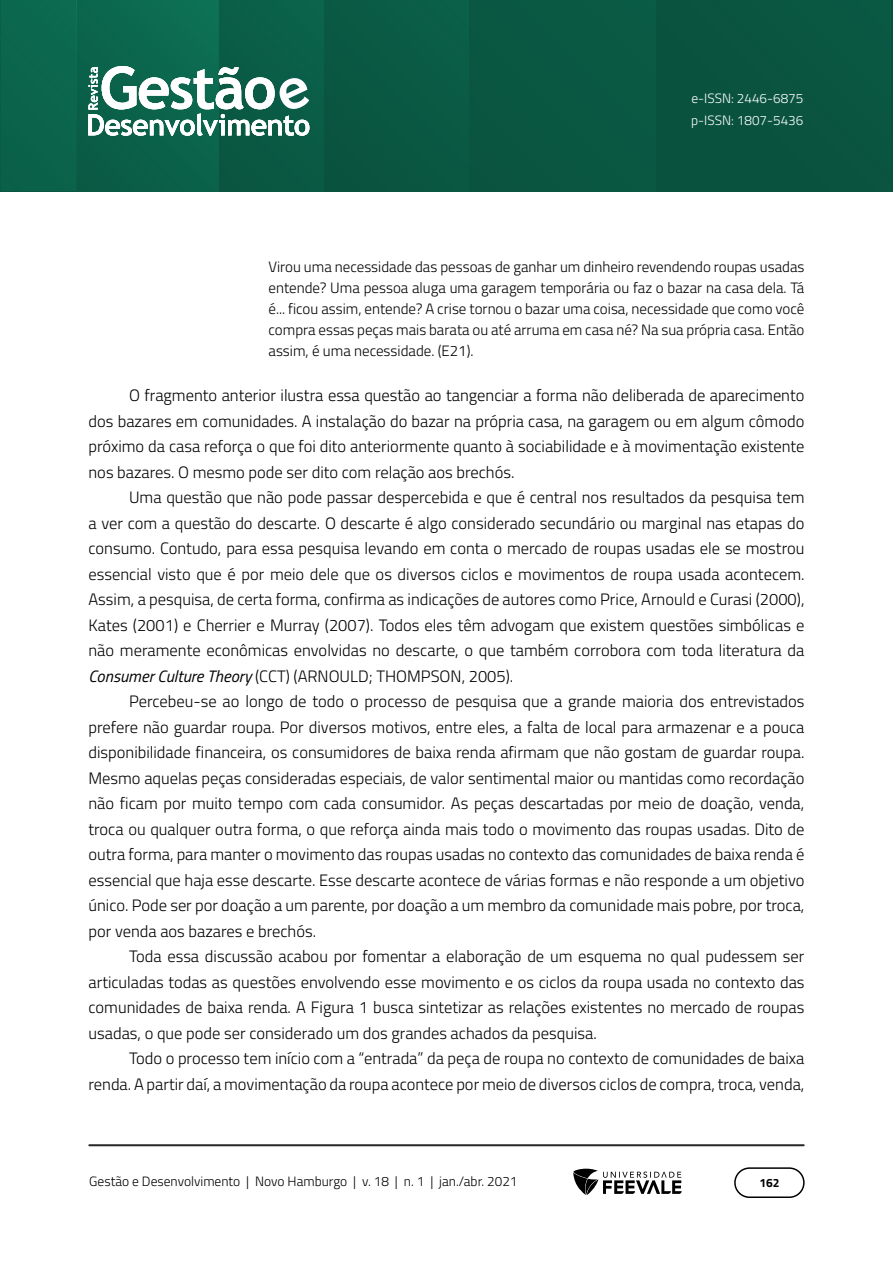
<style>
.page{position:relative;width:893px;height:1263px;background:#fff}
.page>*{position:absolute;margin:0;border:0;box-sizing:border-box;transform-origin:0 0}
.Corpo_de_texto{font:300 16.5px/25.5px "Titillium Web";color:#000;text-align:justify}
.Citação{font:300 15px/21px "Titillium Web";color:#000;text-align:justify}
.t1{font:300 13.5px "Titillium Web";color:#000}
.t2{font:300 13.5px/22.5px "Titillium Web";color:#fff}
.t3{font:700 12px "Titillium Web";color:#000}
.s1{font-weight:400;font-style:italic}
</style>
<div class="page">
<hr style="left:890px;top:0;width:3px;height:191px;background:#0a4f3b">
<img style="left:0;top:0;width:890px;height:191px">
<hr style="left:219px;top:0;width:1px;height:191px;background:#0a5a45">
<img style="left:76px;top:0;width:1px;height:191px">
<hr style="left:657px;top:0;width:1px;height:191px;background:#09533e">
<hr style="left:89px;top:1144px;width:715px;height:2px;background:#282828">
<div style="left:734px;top:1167px;width:71px;height:31px;border:2px solid #000;border-radius:15px"></div>
<svg style="left:573px;top:1169px;width:109px;height:26px"></svg>
<svg style="left:88px;top:66px;width:221px;height:70px"></svg>
<p class="t2" style="left:691px;top:86px;width:114px">e-ISSN: 2446-6875 p-ISSN: 1807-5436</p>
<p class="Citação" style="left:268px;top:256px;width:537px">Virou uma necessidade das pessoas de ganhar um dinheiro revendendo roupas usadas entende? Uma pessoa aluga uma garagem temporária ou faz o bazar na casa dela. Tá é... ficou assim, entende? A crise tornou o bazar uma coisa, necessidade que como você compra essas peças mais barata ou até arruma em casa né? Na sua própria casa. Então assim, é uma necessidade. (E21).</p>
<p class="Corpo_de_texto" style="left:88px;top:382px;width:717px;text-indent:40px">O fragmento anterior ilustra essa questão ao tangenciar a forma não deliberada de aparecimento dos bazares em comunidades. A instalação do bazar na própria casa, na garagem ou em algum cômodo próximo da casa reforça o que foi dito anteriormente quanto à sociabilidade e à movimentação existente nos bazares. O mesmo pode ser dito com relação aos brechós.</p>
<p class="Corpo_de_texto" style="left:88px;top:484px;width:718px;text-indent:40px">Uma questão que não pode passar despercebida e que é central nos resultados da pesquisa tem a ver com a questão do descarte. O descarte é algo considerado secundário ou marginal nas etapas do consumo. Contudo, para essa pesquisa levando em conta o mercado de roupas usadas ele se mostrou essencial visto que é por meio dele que os diversos ciclos e movimentos de roupa usada acontecem.<br>Assim, a pesquisa, de certa forma, confirma as indicações de autores como Price, Arnould e Curasi (2000), Kates (2001) e Cherrier e Murray (2007). Todos eles têm advogam que existem questões simbólicas e não meramente econômicas envolvidas no descarte, o que também corrobora com toda literatura da <span class="s1">Consumer Culture Theory</span> (CCT) (ARNOULD; THOMPSON, 2005).</p>
<p class="Corpo_de_texto" style="left:88px;top:688px;width:717px;text-indent:40px">Percebeu-se ao longo de todo o processo de pesquisa que a grande maioria dos entrevistados prefere não guardar roupa. Por diversos motivos, entre eles, a falta de local para armazenar e a pouca disponibilidade financeira, os consumidores de baixa renda afirmam que não gostam de guardar roupa.<br>Mesmo aquelas peças consideradas especiais, de valor sentimental maior ou mantidas como recordação não ficam por muito tempo com cada consumidor. As peças descartadas por meio de doação, venda, troca ou qualquer outra forma, o que reforça ainda mais todo o movimento das roupas usadas. Dito de outra forma, para manter o movimento das roupas usadas no contexto das comunidades de baixa renda é essencial que haja esse descarte. Esse descarte acontece de várias formas e não responde a um objetivo único. Pode ser por doação a um parente, por doação a um membro da comunidade mais pobre, por troca, por venda aos bazares e brechós.</p>
<p class="Corpo_de_texto" style="left:88px;top:943px;width:718px;text-indent:40px">Toda essa discussão acabou por fomentar a elaboração de um esquema no qual pudessem ser articuladas todas as questões envolvendo esse movimento e os ciclos da roupa usada no contexto das comunidades de baixa renda. A Figura 1 busca sintetizar as relações existentes no mercado de roupas usadas, o que pode ser considerado um dos grandes achados da pesquisa.</p>
<p class="Corpo_de_texto" style="left:88px;top:1045px;width:717px;text-align:right">Todo o processo tem início com a “entrada” da peça de roupa no contexto de comunidades de baixa renda. A partir daí, a movimentação da roupa acontece por meio de diversos ciclos de compra, troca, venda,</p>
<p class="t1" style="left:89px;top:1171px;width:430px">Gestão e Desenvolvimento | Novo Hamburgo | v. 18 | n. 1 | jan./abr. 2021</p>
<p class="t3" style="left:759px;top:1174px;width:22px">162</p>
</div>
